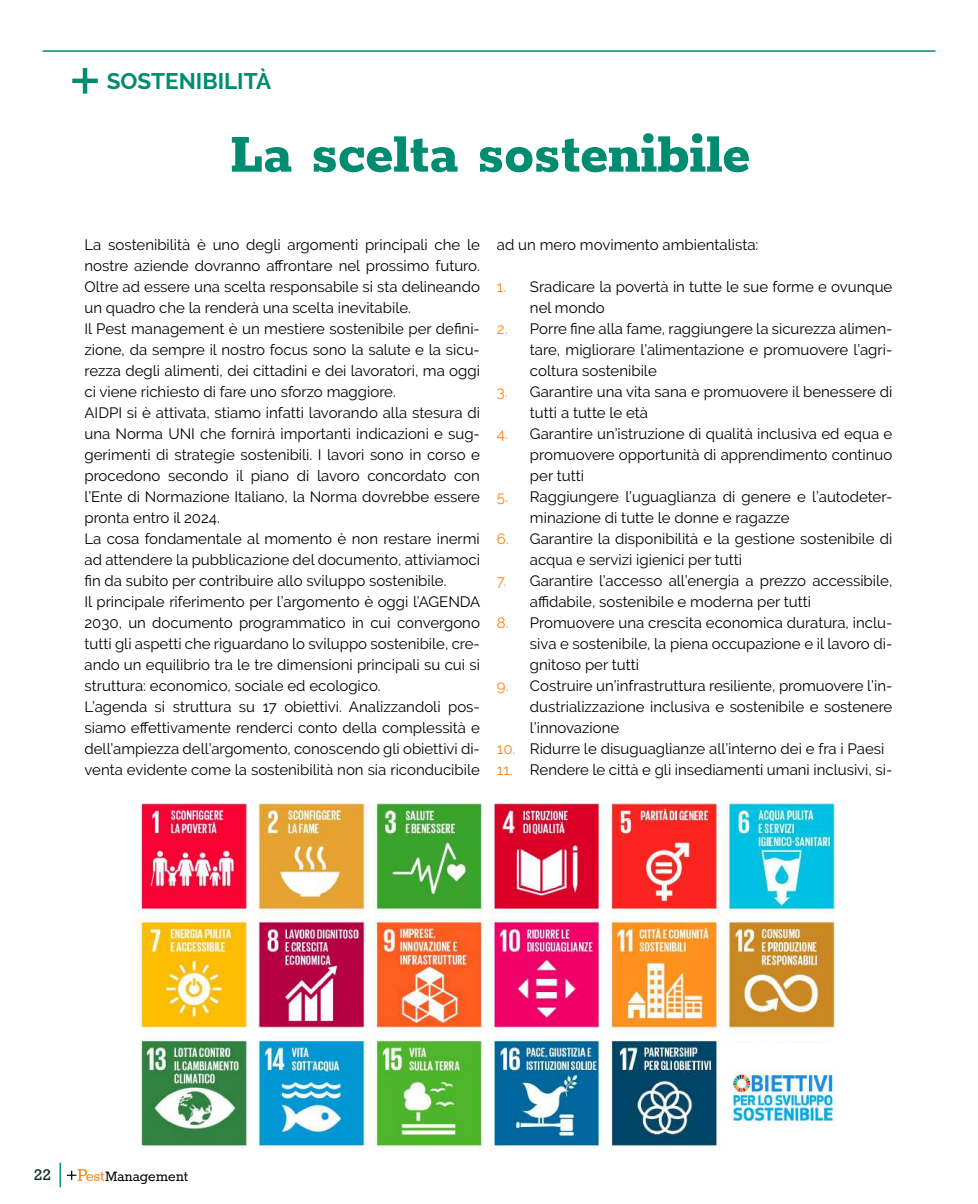
<style>
.page{position:relative;width:978px;height:1204px;background:#fff}
.page>*{position:absolute;margin:0;border:0;box-sizing:border-box;transform-origin:0 0}
.t1{font:800 60px "Rokkitt";color:#008c70}
.t2{font:700 22.5px "Raleway";color:#008c70}
.t3{font:700 18px "Rokkitt";color:#132f23}
.t4{font:16.2px "Rokkitt";color:#030001}
.t5{font:15px/21px "Raleway";color:#000001}
.s1{color:#ff8316}
</style>
<div class="page">
<hr style="left:43px;top:50px;width:892px;height:2px;background:#008c70">
<hr style="left:72px;top:79px;width:26px;height:4px;background:#008c70">
<hr style="left:83px;top:68px;width:4px;height:26px;background:#008c70">
<svg style="left:60px;top:1162px;width:1px;height:25px"></svg>
<svg style="left:67px;top:1169px;width:37px;height:11px"></svg>
<img style="left:133px;top:803px;width:703px;height:347px">
<h2 class="t2" style="left:107px;top:68px;width:166px">SOSTENIBILITÀ</h2>
<h1 class="t1" style="left:229px;top:114px;width:523px">La scelta sostenibile</h1>
<p class="t5" style="left:85px;top:234px;width:397px">La sostenibilità è uno degli argomenti principali che le nostre aziende dovranno affrontare nel prossimo futuro.<br>Oltre ad essere una scelta responsabile si sta delineando un quadro che la renderà una scelta inevitabile.<br>Il Pest management è un mestiere sostenibile per defini&shy;zione, da sempre il nostro focus sono la salute e la sicu&shy;rezza degli alimenti, dei cittadini e dei lavoratori, ma oggi ci viene richiesto di fare uno sforzo maggiore.<br>AIDPI si è attivata, stiamo infatti lavorando alla stesura di una Norma UNI che fornirà importanti indicazioni e sug&shy;gerimenti di strategie sostenibili. I lavori sono in corso e procedono secondo il piano di lavoro concordato con l’Ente di Normazione Italiano, la Norma dovrebbe essere pronta entro il 2024.<br>La cosa fondamentale al momento è non restare inermi ad attendere la pubblicazione del documento, attiviamoci fin da subito per contribuire allo sviluppo sostenibile.<br>Il principale riferimento per l’argomento è oggi l’AGENDA 2030, un documento programmatico in cui convergono tutti gli aspetti che riguardano lo sviluppo sostenibile, cre&shy;ando un equilibrio tra le tre dimensioni principali su cui si struttura: economico, sociale ed ecologico.<br>L’agenda si struttura su 17 obiettivi. Analizzandoli pos&shy;siamo effettivamente renderci conto della complessità e dell’ampiezza dell’argomento, conoscendo gli obiettivi di&shy;venta evidente come la sostenibilità non sia riconducibile</p>
<p class="t5" style="left:497px;top:234px;width:263px">ad un mero movimento ambientalista:</p>
<p class="t5" style="left:530px;top:276px;width:364px;text-indent:-33px"><span class="s1">1.</span> Sradicare la povertà in tutte le sue forme e ovunque nel mondo</p>
<p class="t5" style="left:530px;top:318px;width:364px;text-align:justify;text-indent:-33px"><span class="s1">2.</span> Porre fine alla fame, raggiungere la sicurezza alimen&shy;tare, migliorare l’alimentazione e promuovere l’agri&shy;coltura sostenibile</p>
<p class="t5" style="left:530px;top:381px;width:364px;text-indent:-33px"><span class="s1">3.</span> Garantire una vita sana e promuovere il benessere di tutti a tutte le età</p>
<p class="t5" style="left:530px;top:423px;width:364px;text-align:justify;text-indent:-33px"><span class="s1">4.</span> Garantire un’istruzione di qualità inclusiva ed equa e promuovere opportunità di apprendimento continuo per tutti</p>
<p class="t5" style="left:530px;top:486px;width:364px;text-indent:-33px"><span class="s1">5.</span> Raggiungere l’uguaglianza di genere e l’autodeter&shy;minazione di tutte le donne e ragazze</p>
<p class="t5" style="left:530px;top:528px;width:364px;text-indent:-33px"><span class="s1">6.</span> Garantire la disponibilità e la gestione sostenibile di acqua e servizi igienici per tutti</p>
<p class="t5" style="left:530px;top:570px;width:364px;text-indent:-33px"><span class="s1">7.</span> Garantire l’accesso all’energia a prezzo accessibile, affidabile, sostenibile e moderna per tutti</p>
<p class="t5" style="left:530px;top:612px;width:364px;text-align:justify;text-indent:-33px"><span class="s1">8.</span> Promuovere una crescita economica duratura, inclu&shy;siva e sostenibile, la piena occupazione e il lavoro di&shy;gnitoso per tutti</p>
<p class="t5" style="left:530px;top:675px;width:364px;text-align:justify;text-indent:-33px"><span class="s1">9.</span> Costruire un’infrastruttura resiliente, promuovere l’in&shy;dustrializzazione inclusiva e sostenibile e sostenere l’innovazione</p>
<p class="t5" style="left:497px;top:738px;width:389px"><span class="s1">10.</span> Ridurre le disuguaglianze all’interno dei e fra i Paesi</p>
<p class="t5" style="left:497px;top:759px;width:397px"><span class="s1">11.</span> Rendere le città e gli insediamenti umani inclusivi, si-</p>
<p class="t3" style="left:34px;top:1165px;width:19px">22</p>
<p class="t4" style="left:105px;top:1168px;width:84px">Management</p>
</div>
